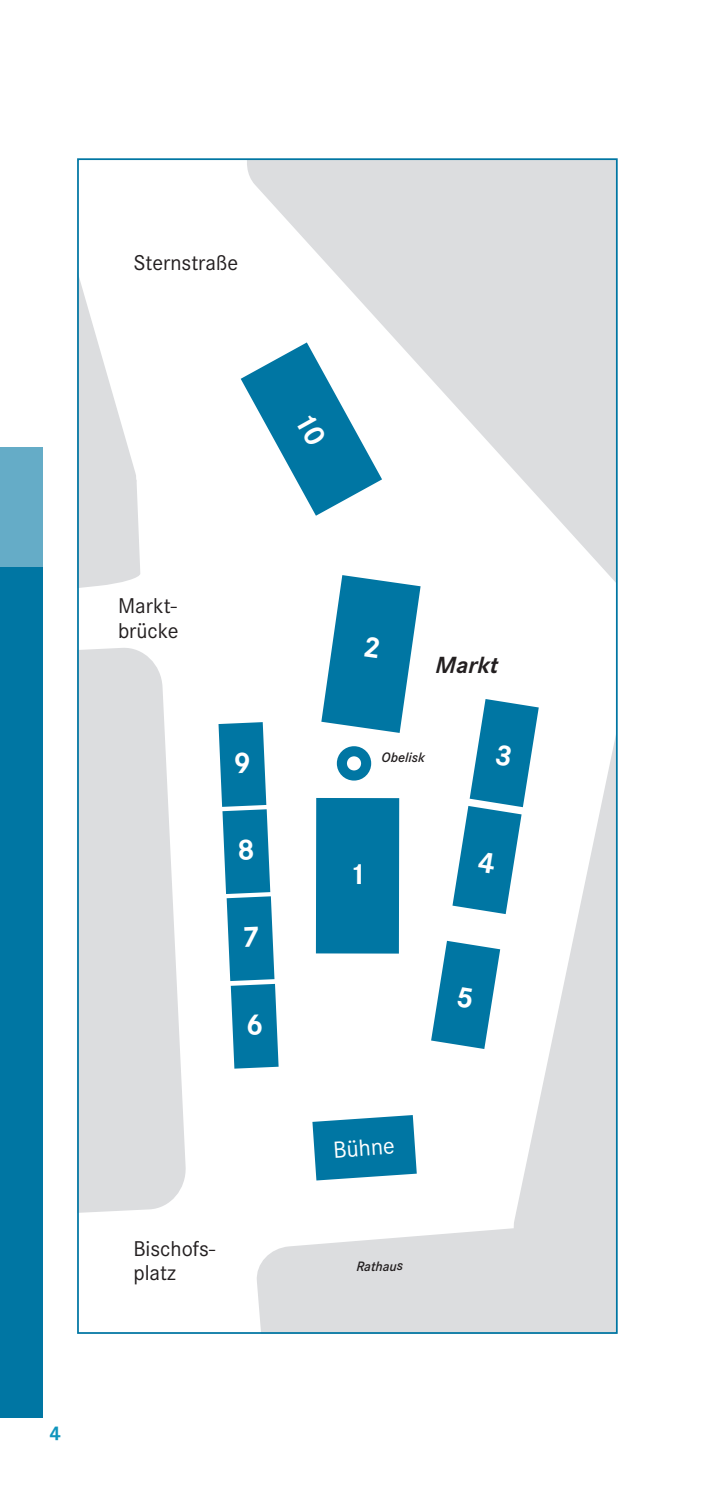
<style>
.page{position:relative;width:709px;height:1489px;background:#fff}
.page>*{position:absolute;margin:0;border:0;box-sizing:border-box;transform-origin:0 0}
.t1{font:700 30.25px "Corporate S";color:#fff}
.t2{font:24.25px "Corporate S";color:#fff}
.t3{font:italic 700 24.25px "Corporate S";color:#231f20}
.t4{font:22.25px/24.2px "Corporate S";color:#231f20}
.t5{font:700 20.5px "Corporate S";color:#1095bd}
.t6{font:italic 600 14.25px "Corporate S";letter-spacing:-.005em;color:#231f20}
</style>
<div class="page">
<div style="left:0;top:446px;width:43px;height:1000px;background:#0076a3"></div>
<div style="left:0;top:446px;width:43px;height:121px;background:#65acc7"></div>
<div style="left:0;top:1417px;width:709px;height:64px;background:#fff"></div>
<svg style="left:240px;top:161px;width:374px;height:429px;fill:#dcdddf"></svg>
<svg style="left:80px;top:281px;width:60px;height:307px"></svg>
<svg style="left:80px;top:648px;width:106px;height:565px;background:#e0e1e2"></svg>
<svg style="left:516px;top:745px;width:98px;height:466px;fill:#dcdddf"></svg>
<svg style="left:257px;top:1211px;width:357px;height:119px;fill:#dcdddf"></svg>
<div style="left:316px;top:798px;width:83px;height:155px;background:#0076a3"></div>
<svg style="left:312px;top:1115px;width:105px;height:65px;background:#2288af"></svg>
<div style="left:337px;top:746px;width:34px;height:34px;border:10px solid #0076a3;border-radius:50%"></div>
<svg style="left:431px;top:940px;width:69px;height:108px"></svg>
<svg style="left:321px;top:575px;width:99px;height:158px"></svg>
<svg style="left:452px;top:699px;width:87px;height:215px"></svg>
<svg style="left:218px;top:722px;width:60px;height:346px"></svg>
<svg style="left:241px;top:342px;width:141px;height:173px"></svg>
<p class="t4" style="left:133px;top:250px;width:106px">Sternstraße</p>
<p class="t4" style="left:118px;top:594px;width:62px">Markt&shy;brücke</p>
<p class="t5" style="left:50px;top:1421px;width:13px">4</p>
<p class="t4" style="left:133px;top:1236px;width:83px">Bischofs&shy;platz</p>
<p class="t3" style="left:435px;top:650px;width:64px">Markt</p>
<p class="t6" style="left:381px;top:749px;width:45px">Obelisk</p>
<h1 class="t1" style="left:349px;top:856px;width:19px">1</h1>
<p class="t2" style="left:332px;top:1135px;width:63px;rotate:-4deg">Bühne</p>
<p class="t6" style="left:356px;top:1257px;width:48px">Rathaus</p>
</div>
